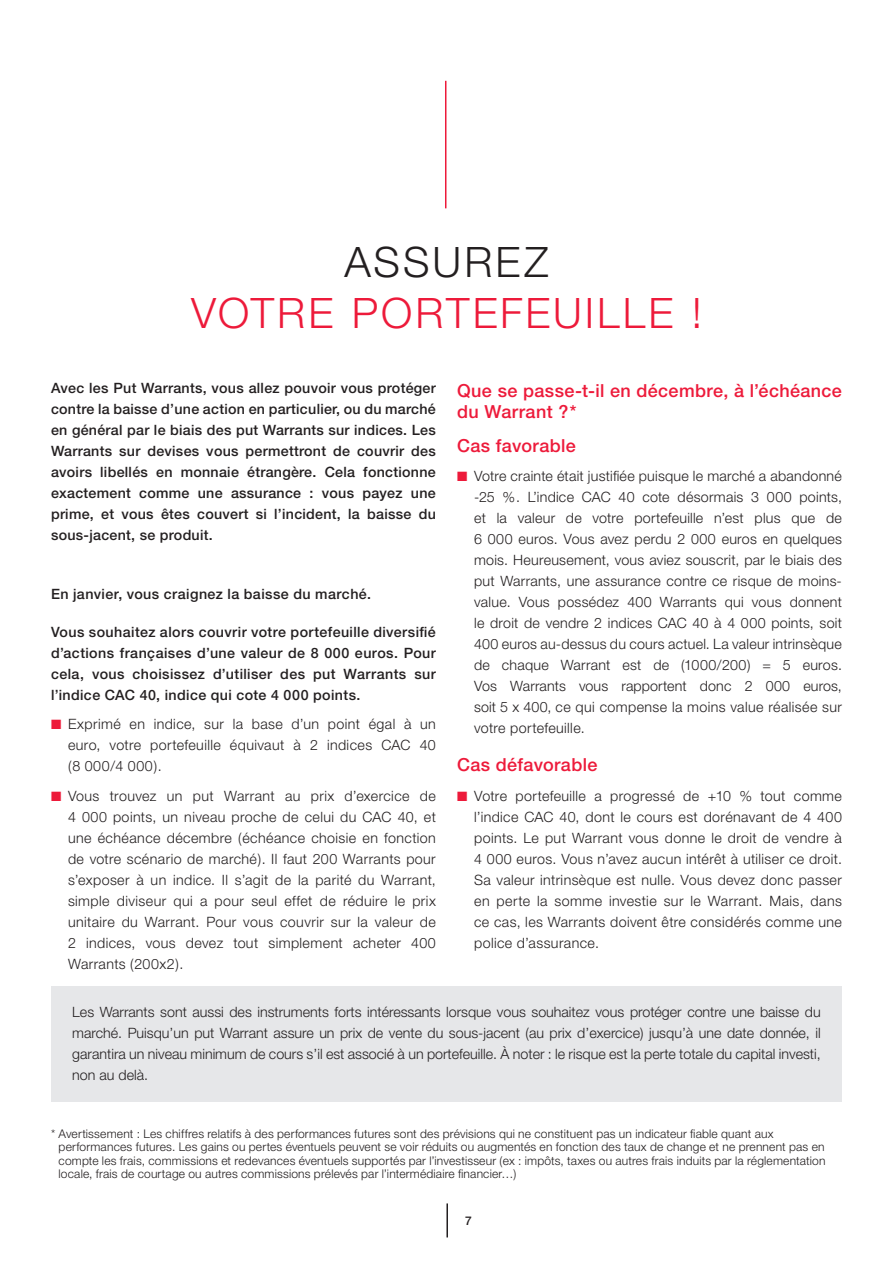
<style>
.page{position:relative;width:893px;height:1263px;background:#fff}
.page>*{position:absolute;margin:0;border:0;box-sizing:border-box;transform-origin:0 0}
.t1{font:300 42px "Helvetica Neue LT Std";letter-spacing:.07em;color:#ed1a3a}
.t2{font:300 42px "Helvetica Neue LT Std";letter-spacing:.075em;color:#231f20}
.t3{font:500 18px/21px "Helvetica Neue";letter-spacing:.02em;color:#ed1a3a}
.t4{font:300 14.25px/21px "Helvetica Neue";letter-spacing:.03em;color:#231f20;text-align:justify}
.t5{font:500 14.25px/21px "Helvetica Neue LT Std";letter-spacing:.02em;color:#231f20;text-align:justify}
.t6{font:300 14.25px/21px "Helvetica Neue LT Std";color:#231f20;text-align:justify}
.t7{font:500 14.25px/21px "Helvetica Neue";letter-spacing:.03em;color:#231f20;text-align:justify}
.t8{font:300 12px/13.5px "Helvetica Neue";letter-spacing:.015em;color:#231f20}
.t9{font:500 12px "Helvetica Neue";color:#231f20}
.s1{color:#ed1a3a}
</style>
<div class="page">
<hr style="left:446px;top:1203px;width:2px;height:34px;background:#231f20">
<div style="left:51px;top:986px;width:791px;height:115px;background:#e6e7e9"></div>
<hr style="left:445px;top:81px;width:1px;height:127px;background:#ed1a3a">
<h1 class="t2" style="left:344px;top:236px;width:206px">ASSUREZ</h1>
<h1 class="t1" style="left:191px;top:287px;width:512px">VOTRE PORTEFEUILLE !</h1>
<p class="t5" style="left:51px;top:377px;width:386px">Avec les Put Warrants, vous allez pouvoir vous protéger contre la baisse d’une action en particulier, ou du marché en général par le biais des put Warrants sur indices. Les Warrants sur devises vous permettront de couvrir des avoirs libellés en monnaie étrangère. Cela fonctionne exactement comme une assurance : vous payez une prime, et vous êtes couvert si l’incident, la baisse du sous-jacent, se produit.</p>
<p class="t7" style="left:51px;top:583px;width:322px">En janvier, vous craignez la baisse du marché.</p>
<p class="t7" style="left:51px;top:621px;width:386px">Vous souhaitez alors couvrir votre portefeuille diversifié d’actions françaises d’une valeur de 8 000 euros. Pour cela, vous choisissez d’utiliser des put Warrants sur l’indice CAC 40, indice qui cote 4 000 points.</p>
<p class="t4" style="left:68px;top:713px;width:369px;text-indent:-17px"><span class="s1">■</span> Exprimé en indice, sur la base d’un point égal à un euro, votre portefeuille équivaut à 2 indices CAC 40 (8 000/4 000).</p>
<p class="t4" style="left:68px;top:785px;width:369px;text-indent:-17px"><span class="s1">■</span> Vous trouvez un put Warrant au prix d’exercice de 4 000 points, un niveau proche de celui du CAC 40, et une échéance décembre (échéance choisie en fonction de votre scénario de marché). Il faut 200 Warrants pour s’exposer à un indice. Il s’agit de la parité du Warrant, simple diviseur qui a pour seul effet de réduire le prix unitaire du Warrant. Pour vous couvrir sur la valeur de 2 indices, vous devez tout simplement acheter 400<br>Warrants (200x2).</p>
<p class="t3" style="left:457px;top:380px;width:386px">Que se passe-t-il en décembre, à l’échéance du Warrant ?*</p>
<p class="t3" style="left:457px;top:434px;width:120px">Cas favorable</p>
<p class="t4" style="left:474px;top:465px;width:369px;text-indent:-17px"><span class="s1">■</span> Votre crainte était justifiée puisque le marché a abandonné -25 %. L’indice CAC 40 cote désormais 3 000 points, et la valeur de votre portefeuille n’est plus que de 6 000 euros. Vous avez perdu 2 000 euros en quelques mois. Heureusement, vous aviez souscrit, par le biais des put Warrants, une assurance contre ce risque de moins&shy;value. Vous possédez 400 Warrants qui vous donnent le droit de vendre 2 indices CAC 40 à 4 000 points, soit 400 euros au-dessus du cours actuel. La valeur intrinsèque de chaque Warrant est de (1000/200) = 5 euros.<br>Vos Warrants vous rapportent donc 2 000 euros, soit 5 x 400, ce qui compense la moins value réalisée sur votre portefeuille.</p>
<p class="t3" style="left:457px;top:754px;width:142px">Cas défavorable</p>
<p class="t4" style="left:474px;top:785px;width:369px;text-indent:-17px"><span class="s1">■</span> Votre portefeuille a progressé de +10 % tout comme l’indice CAC 40, dont le cours est dorénavant de 4 400 points. Le put Warrant vous donne le droit de vendre à 4 000 euros. Vous n’avez aucun intérêt à utiliser ce droit.<br>Sa valeur intrinsèque est nulle. Vous devez donc passer en perte la somme investie sur le Warrant. Mais, dans ce cas, les Warrants doivent être considérés comme une police d’assurance.</p>
<p class="t6" style="left:72px;top:1001px;width:750px">Les Warrants sont aussi des instruments forts intéressants lorsque vous souhaitez vous protéger contre une baisse du marché. Puisqu’un put Warrant assure un prix de vente du sous-jacent (au prix d’exercice) jusqu’à une date donnée, il garantira un niveau minimum de cours s’il est associé à un portefeuille. À noter : le risque est la perte totale du capital investi, non au delà.</p>
<p class="t8" style="left:59px;top:1126px;width:768px;text-indent:-8px">* Avertissement : Les chiffres relatifs à des performances futures sont des prévisions qui ne constituent pas un indicateur fiable quant aux performances futures. Les gains ou pertes éventuels peuvent se voir réduits ou augmentés en fonction des taux de change et ne prennent pas en compte les frais, commissions et redevances éventuels supportés par l’investisseur (ex : impôts, taxes ou autres frais induits par la réglementation locale, frais de courtage ou autres commissions prélevés par l’intermédiaire financier…)</p>
<p class="t9" style="left:465px;top:1213px;width:8px">7</p>
</div>
